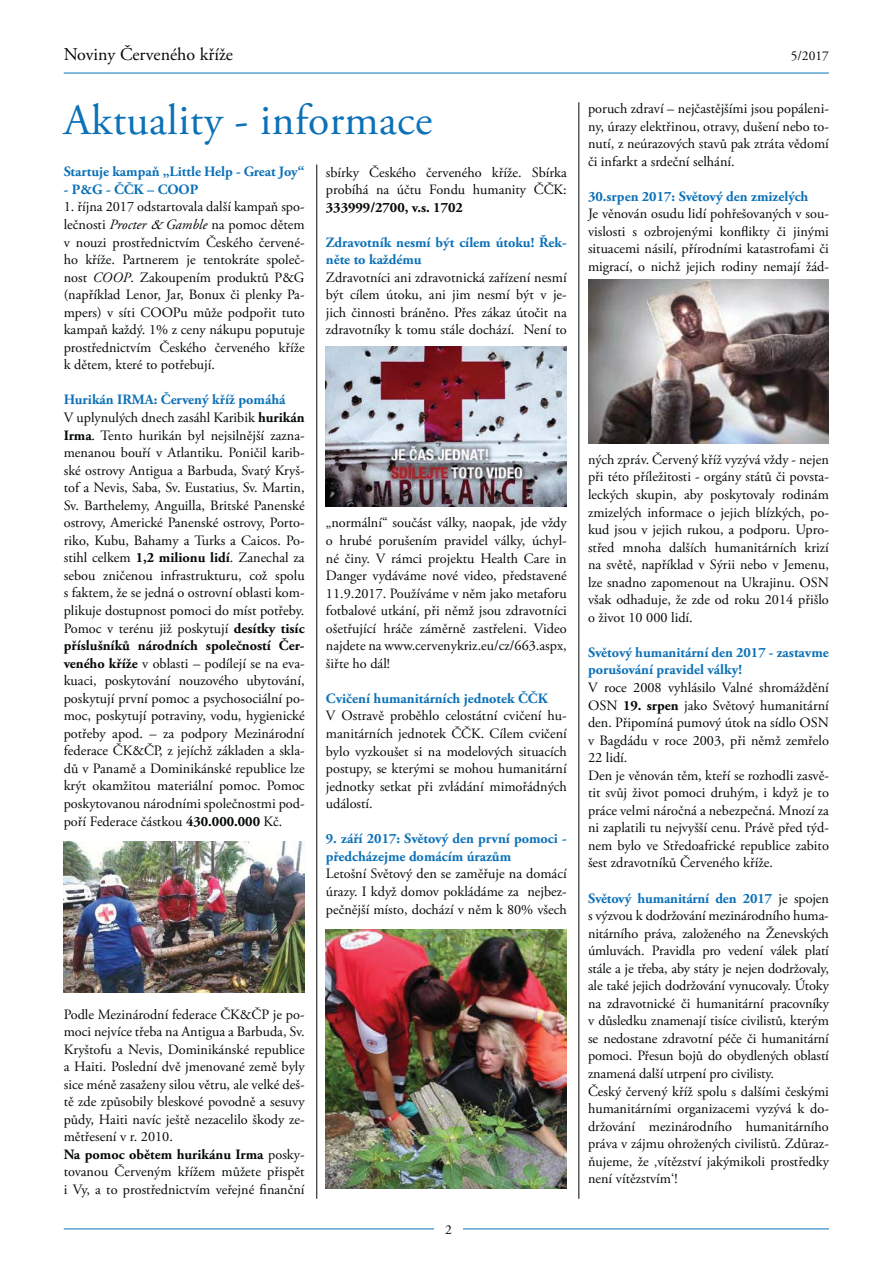
<style>
.page{position:relative;width:893px;height:1263px;background:#fff}
.page>*{position:absolute;margin:0;border:0;box-sizing:border-box;transform-origin:0 0}
.t1{font:43.5px "Adobe Garamond Pro";letter-spacing:.01em;color:#0c71b7}
.t2{font:18px "Adobe Garamond Pro";color:#040809}
.t3{font:14.25px/17.5px "Adobe Garamond Pro";color:#040809;text-align:justify}
.t4{font:700 14.25px/17.5px "Adobe Garamond Pro";color:#0c71b7}
.t5{font:700 14.25px "Adobe Garamond Pro";color:#040809}
.t6{font:13.5px "Adobe Garamond Pro";color:#040809}
.s1{font-style:italic}
.s2{font-weight:700;color:#0c71b7}
.s3{font-weight:700}
</style>
<div class="page">
<hr style="left:64px;top:73px;width:765px;height:1px;background:#0c71b7">
<hr style="left:64px;top:1229px;width:765px;height:1px;background:#0c71b7">
<div style="left:434px;top:1216px;width:28px;height:26px;background:#fff"></div>
<img style="left:64px;top:841px;width:241px;height:152px">
<img style="left:326px;top:929px;width:241px;height:260px">
<img style="left:588px;top:279px;width:241px;height:165px">
<img style="left:326px;top:347px;width:241px;height:160px">
<hr style="left:316px;top:165px;width:1px;height:1034px;background:#040809">
<hr style="left:578px;top:102px;width:1px;height:1097px;background:#040809">
<p class="t2" style="left:64px;top:47px;width:171px">Noviny Červeného kříže</p>
<p class="t6" style="left:791px;top:50px;width:40px">5/2017</p>
<h1 class="t1" style="left:64px;top:103px;width:370px">Aktuality - informace</h1>
<p class="t4" style="left:64px;top:164px;width:242px">Startuje kampaň „Little Help - Great Joy“</p>
<p class="t4" style="left:64px;top:182px;width:136px">- P&amp;G - ČČK – COOP</p>
<p class="t3" style="left:64px;top:199px;width:242px">1. října 2017 odstartovala další kampaň spo&shy;lečnosti <span class="s1">Procter</span> <span class="s1">&amp;</span> <span class="s1">Gamble</span> na pomoc dětem v nouzi prostřednictvím Českého červené&shy;ho kříže. Partnerem je tentokráte společ&shy;nost <span class="s1">COOP</span>. Zakoupením produktů P&amp;G (například Lenor, Jar, Bonux či plenky Pa&shy;mpers) v síti COOPu může podpořit tuto kampaň každý. 1% z ceny nákupu poputuje prostřednictvím Českého červeného kříže k dětem, které to potřebují.</p>
<p class="t3" style="left:64px;top:392px;width:242px;text-align:left"><span class="s2">Hurikán IRMA: Červený kříž pomáhá<br></span>V uplynulých dnech zasáhl Karibik <span class="s3">hurikán Irma</span>. Tento hurikán byl nejsilnější zazna&shy;menanou bouří v Atlantiku. Poničil karib&shy;ské ostrovy Antigua a Barbuda, Svatý Kryš&shy;tof a Nevis, Saba, Sv. Eustatius, Sv. Martin, Sv. Barthelemy, Anguilla, Britské Panenské ostrovy, Americké Panenské ostrovy, Porto&shy;riko, Kubu, Bahamy a Turks a Caicos. Po&shy;stihl celkem <span class="s3">1,2 milionu lidí</span>. Zanechal za sebou zničenou infrastrukturu, což spolu s faktem, že se jedná o ostrovní oblasti kom&shy;plikuje dostupnost pomoci do míst potřeby.<br>Pomoc v terénu již poskytují <span class="s3">desítky tisíc příslušníků národních společností Čer&shy;veného kříže</span> v oblasti – podílejí se na eva&shy;kuaci, poskytování nouzového ubytování, poskytují první pomoc a psychosociální po&shy;moc, poskytují potraviny, vodu, hygienické potřeby apod. – za podpory Mezinárodní federace ČK&amp;ČP, z jejíchž základen a skla&shy;dů v Panamě a Dominikánské republice lze krýt okamžitou materiální pomoc. Pomoc poskytovanou národními společnostmi pod&shy;poří Federace částkou <span class="s3">430.000.000</span> Kč.</p>
<p class="t3" style="left:326px;top:164px;width:242px">sbírky Českého červeného kříže. Sbírka probíhá na účtu Fondu humanity ČČK:</p>
<p class="t5" style="left:326px;top:201px;width:139px">333999/2700, v.s. 1702</p>
<p class="t4" style="left:326px;top:235px;width:242px">Zdravotník nesmí být cílem útoku! Řek&shy;něte to každému</p>
<p class="t3" style="left:326px;top:270px;width:242px">Zdravotníci ani zdravotnická zařízení nesmí být cílem útoku, ani jim nesmí být v je&shy;jich činnosti bráněno. Přes zákaz útočit na zdravotníky k tomu stále dochází. Není to</p>
<p class="t3" style="left:326px;top:515px;width:242px">„normální“ součást války, naopak, jde vždy o hrubé porušením pravidel války, úchyl&shy;né činy. V rámci projektu Health Care in Danger vydáváme nové video, představené 11.9.2017. Používáme v něm jako metaforu fotbalové utkání, při němž jsou zdravotníci ošetřující hráče záměrně zastřeleni. Video najdete na www.cervenykriz.eu/cz/663.aspx, šiřte ho dál!</p>
<p class="t4" style="left:326px;top:691px;width:223px">Cvičení humanitárních jednotek ČČK</p>
<p class="t3" style="left:326px;top:708px;width:242px">V Ostravě proběhlo celostátní cvičení hu&shy;manitárních jednotek ČČK. Cílem cvičení bylo vyzkoušet si na modelových situacích postupy, se kterými se mohou humanitární jednotky setkat při zvládání mimořádných událostí.</p>
<p class="t4" style="left:326px;top:831px;width:242px">9. září 2017: Světový den první pomoci - předcházejme domácím úrazům</p>
<p class="t3" style="left:326px;top:866px;width:242px">Letošní Světový den se zaměřuje na domácí úrazy. I když domov pokládáme za nejbez&shy;pečnější místo, dochází v něm k 80% všech</p>
<p class="t3" style="left:64px;top:1006px;width:242px;text-align:left">Podle Mezinárodní federace ČK&amp;ČP je po&shy;moci nejvíce třeba na Antigua a Barbuda, Sv.<br>Kryštofu a Nevis, Dominikánské republice a Haiti. Poslední dvě jmenované země byly sice méně zasaženy silou větru, ale velké deš&shy;tě zde způsobily bleskové povodně a sesuvy půdy, Haiti navíc ještě nezacelilo škody ze&shy;mětřesení v r. 2010.<br><span class="s3">Na pomoc obětem hurikánu Irma</span> posky&shy;tovanou Červeným křížem můžete přispět i Vy, a to prostřednictvím veřejné finanční</p>
<p class="t6" style="left:445px;top:1224px;width:8px">2</p>
<p class="t3" style="left:588px;top:101px;width:242px">poruch zdraví – nejčastějšími jsou popáleni&shy;ny, úrazy elektřinou, otravy, dušení nebo to&shy;nutí, z neúrazových stavů pak ztráta vědomí či infarkt a srdeční selhání.</p>
<p class="t4" style="left:588px;top:188px;width:222px">30.srpen 2017: Světový den zmizelých</p>
<p class="t3" style="left:588px;top:206px;width:242px">Je věnován osudu lidí pohřešovaných v sou&shy;vislosti s ozbrojenými konflikty či jinými situacemi násilí, přírodními katastrofami či migrací, o nichž jejich rodiny nemají žád-</p>
<p class="t3" style="left:588px;top:452px;width:242px">ných zpráv. Červený kříž vyzývá vždy - nejen při této příležitosti - orgány států či povsta&shy;leckých skupin, aby poskytovaly rodinám zmizelých informace o jejich blízkých, po&shy;kud jsou v jejich rukou, a podporu. Upro&shy;střed mnoha dalších humanitárních krizí na světě, například v Sýrii nebo v Jemenu, lze snadno zapomenout na Ukrajinu. OSN však odhaduje, že zde od roku 2014 přišlo o život 10 000 lidí.</p>
<p class="t4" style="left:588px;top:645px;width:242px">Světový humanitární den 2017 - zastavme porušování pravidel války!</p>
<p class="t3" style="left:588px;top:680px;width:242px;text-align:left">V roce 2008 vyhlásilo Valné shromáždění OSN <span class="s3">19. srpen</span> jako Světový humanitární den. Připomíná pumový útok na sídlo OSN v Bagdádu v roce 2003, při němž zemřelo 22 lidí.<br>Den je věnován těm, kteří se rozhodli zasvě&shy;tit svůj život pomoci druhým, i když je to práce velmi náročná a nebezpečná. Mnozí za ni zaplatili tu nejvyšší cenu. Právě před týd&shy;nem bylo ve Středoafrické republice zabito šest zdravotníků Červeného kříže.</p>
<p class="t3" style="left:588px;top:890px;width:242px;text-align:left"><span class="s2">Světový humanitární den 2017</span> je spojen s výzvou k dodržování mezinárodního huma&shy;nitárního práva, založeného na Ženevských úmluvách. Pravidla pro vedení válek platí stále a je třeba, aby státy je nejen dodržovaly, ale také jejich dodržování vynucovaly. Útoky na zdravotnické či humanitární pracovníky v důsledku znamenají tisíce civilistů, kterým se nedostane zdravotní péče či humanitární pomoci. Přesun bojů do obydlených oblastí znamená další utrpení pro civilisty.<br>Český červený kříž spolu s dalšími českými humanitárními organizacemi vyzývá k do&shy;držování mezinárodního humanitárního práva v zájmu ohrožených civilistů. Zdůraz&shy;ňujeme, že ‚vítězství jakýmikoli prostředky není vítězstvím‘!</p>
</div>
